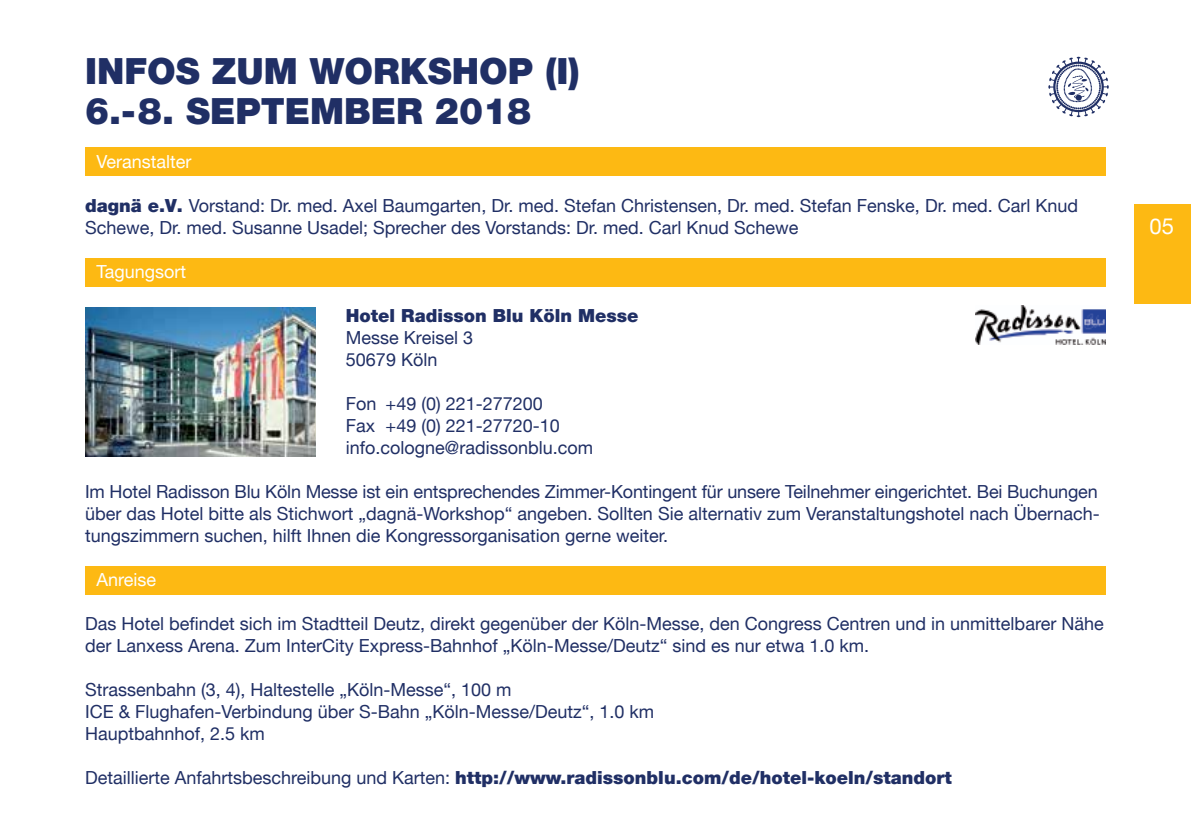
<style>
.page{position:relative;width:1191px;height:840px;background:#fff}
.page>*{position:absolute;margin:0;border:0;box-sizing:border-box;transform-origin:0 0}
.t1{font:900 36px/40px "Helvetica Neue LT";color:#202f65}
.t2{font:22px "Helvetica Neue LT";color:#fff}
.t3{font:18px/22px "Helvetica Neue LT";color:#202f65}
.t4{font:900 18px "Helvetica Neue LT";color:#202f65}
.t5{font:18px "Helvetica Neue LT";color:#fff}
.s1{font-weight:900}
.s2{font-weight:400}
</style>
<div class="page">
<div style="left:85px;top:147px;width:1021px;height:29px;background:#fdb913"></div>
<div style="left:85px;top:258px;width:1021px;height:28px;background:#fdb913"></div>
<div style="left:85px;top:566px;width:1021px;height:28px;background:#fdb913"></div>
<svg style="left:1048px;top:57px;width:60px;height:60px"></svg>
<img style="left:975px;top:305px;width:131px;height:39px">
<img style="left:85px;top:308px;width:231px;height:148px">
<div style="left:1134px;top:204px;width:57px;height:99px;background:#fdb913"></div>
<h1 class="t1" style="left:85px;top:51px;width:496px">INFOS ZUM WORKSHOP (I)<br>6.-8. SEPTEMBER 2018</h1>
<p class="t5" style="left:96px;top:150px;width:97px">Veranstalter</p>
<p class="t3" style="left:85px;top:194px;width:994px"><span class="s1">dagnä e.V.</span> Vorstand: Dr. med. Axel Baumgarten, Dr. med. Stefan Christensen, Dr. med. Stefan Fenske, Dr. med. Carl Knud<br>Schewe, Dr. med. Susanne Usadel; Sprecher des Vorstands: Dr. med. Carl Knud Schewe</p>
<p class="t5" style="left:96px;top:260px;width:91px">Tagungsort</p>
<p class="t4" style="left:346px;top:304px;width:294px">Hotel Radisson Blu Köln Messe</p>
<p class="t3" style="left:346px;top:326px;width:129px">Messe Kreisel 3<br>50679 Köln</p>
<p class="t3" style="left:346px;top:392px;width:249px">Fon +49 (0) 221-277200<br>Fax +49 (0) 221-27720-10 info.cologne@radissonblu.com</p>
<p class="t3" style="left:85px;top:480px;width:1016px;text-align:justify">Im Hotel Radisson Blu Köln Messe ist ein entsprechendes Zimmer-Kontingent für unsere Teilnehmer eingerichtet. Bei Buchungen über das Hotel bitte als Stichwort „dagnä-Workshop“ angeben. Sollten Sie alternativ zum Veranstaltungshotel nach Übernach&shy;tungszimmern suchen, hilft Ihnen die Kongressorganisation gerne weiter.</p>
<p class="t5" style="left:96px;top:568px;width:61px">Anreise</p>
<p class="t3" style="left:85px;top:612px;width:1020px">Das Hotel befindet sich im Stadtteil Deutz, direkt gegenüber der Köln-Messe, den Congress Centren und in unmittelbarer Nähe der Lanxess Arena. Zum InterCity Express-Bahnhof „Köln-Messe/Deutz“ sind es nur etwa 1.0 km.</p>
<p class="t3" style="left:85px;top:678px;width:570px">Strassenbahn (3, 4), Haltestelle „Köln-Messe“, 100 m<br>ICE &amp; Flughafen-Verbindung über S-Bahn „Köln-Messe/Deutz“, 1.0 km<br>Hauptbahnhof, 2.5 km</p>
<p class="t4" style="left:85px;top:766px;width:868px"><span class="s2">Detaillierte Anfahrtsbeschreibung und Karten:</span> http://www.radissonblu.com/de/hotel-koeln/standort</p>
<p class="t2" style="left:1149px;top:213px;width:26px">05</p>
</div>
